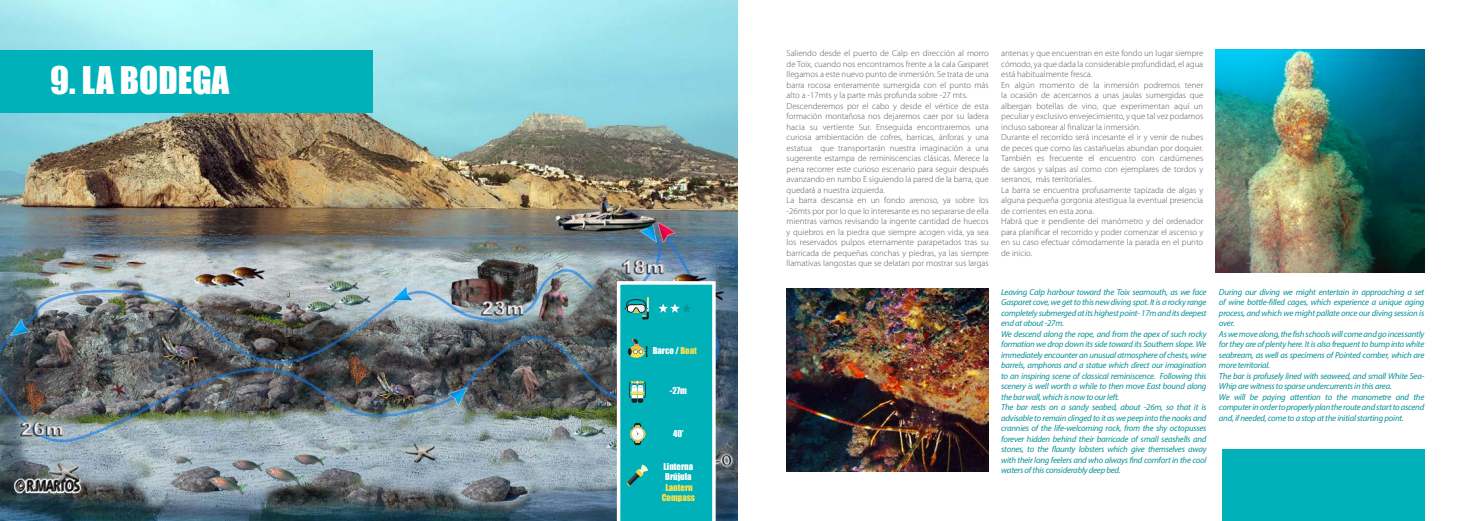
<style>
.page{position:relative;width:1474px;height:521px;background:#fff}
.page>*{position:absolute;margin:0;border:0;box-sizing:border-box;transform-origin:0 0}
.t1{font:35px "Impact";color:#fff}
.t2{font:300 8.75px/10.5px "Myriad Pro";color:#575756}
.t3{font:italic 8.75px/10.5px "Myriad Pro";letter-spacing:-.025em;color:#099297}
.t4{font:8.75px/10.5px "Impact";color:#fff}
.t5{font:8.75px/10.5px "Impact";color:#fae04d;text-align:center}
.s1{color:#fae04d}
</style>
<div class="page">
<img style="left:0;top:0;width:737px;height:521px">
<div style="left:0;top:50px;width:372px;height:62px;background:#00b1b9"></div>
<svg style="left:615px;top:279px;width:102px;height:242px;background:#11adb2"></svg>
<img style="left:1215px;top:50px;width:209px;height:223px">
<div style="left:1222px;top:449px;width:202px;height:72px;background:#00b1b9"></div>
<img style="left:786px;top:289px;width:202px;height:182px">
<h1 class="t1" style="left:50px;top:53px;width:181px">9. LA BODEGA</h1>
<p class="t4" style="left:652px;top:345px;width:46px">Barco / <span class="s1">Boat</span></p>
<p class="t4" style="left:670px;top:385px;width:19px">-27m</p>
<p class="t4" style="left:673px;top:428px;width:12px">40’</p>
<p class="t4" style="left:663px;top:461px;width:31px">Linterna<br>Brújula</p>
<p class="t5" style="left:661px;top:482px;width:35px">Lantern<br>Compass</p>
<p class="t2" style="left:786px;top:48px;width:204px">Saliendo desde el puerto de Calp en dirección al morro de Toix, cuando nos encontramos frente a la cala Gasparet llegamos a este nuevo punto de inmersión. Se trata de una barra rocosa enteramente sumergida con el punto más alto a -17mts y la parte más profunda sobre -27 mts.<br>Descenderemos por el cabo y desde el vértice de esta formación montañosa nos dejaremos caer por su ladera hacia su vertiente Sur. Enseguida encontraremos una curiosa ambientación de cofres, barricas, ánforas y una estatua que transportarán nuestra imaginación a una sugerente estampa de reminiscencias clásicas. Merece la pena recorrer este curioso escenario para seguir después avanzando en rumbo E siguiendo la pared de la barra, que quedará a nuestra izquierda.<br>La barra descansa en un fondo arenoso, ya sobre los -26mts por por lo que lo interesante es no separarse de ella mientras vamos revisando la ingente cantidad de huecos y quiebros en la piedra que siempre acogen vida, ya sea los reservados pulpos eternamente parapetados tras su barricada de pequeñas conchas y piedras, ya las siempre llamativas langostas que se delatan por mostrar sus largas</p>
<p class="t2" style="left:1001px;top:48px;width:204px">antenas y que encuentran en este fondo un lugar siempre cómodo, ya que dada la considerable profundidad, el agua está habitualmente fresca.<br>En algún momento de la inmersión podremos tener la ocasión de acercarnos a unas jaulas sumergidas que albergan botellas de vino, que experimentan aquí un peculiar y exclusivo envejecimiento, y que tal vez podamos incluso saborear al finalizar la inmersión.<br>Durante el recorrido será incesante el ir y venir de nubes de peces que como las castañuelas abundan por doquier.<br>También es frecuente el encuentro con cardúmenes de sargos y salpas así como con ejemplares de tordos y serranos, más territoriales.<br>La barra se encuentra profusamente tapizada de algas y alguna pequeña gorgonia atestigua la eventual presencia de corrientes en esta zona.<br>Habrá que ir pendiente del manómetro y del ordenador para planificar el recorrido y poder comenzar el ascenso y en su caso efectuar cómodamente la parada en el punto de inicio.</p>
<p class="t3" style="left:1001px;top:286px;width:207px">Leaving Calp harbour toward the Toix seamouth, as we face Gasparet cove, we get to this new diving spot. It is a rocky range completely submerged at its highest point- 17m and its deepest end at about -27m.<br>We descend along the rope, and from the apex of such rocky formation we drop down its side toward its Southern slope. We immediately encounter an unusual atmosphere of chests, wine barrels, amphoras and a statue which direct our imagination to an inspiring scene of classical reminiscence. Following this scenery is well worth a while to then move East bound along the bar wall, which is now to our left.<br>The bar rests on a sandy seabed, about -26m, so that it is advisable to remain clinged to it as we peep into the nooks and crannies of the life-welcoming rock, from the shy octopusses forever hidden behind their barricade of small seashells and stones, to the flaunty lobsters which give themselves away with their long feelers and who always find comfort in the cool waters of this considerably deep bed.</p>
<p class="t3" style="left:1218px;top:286px;width:207px">During our diving we might entertain in approaching a set of wine bottle-filled cages, which experience a unique aging process, and which we might pallate once our diving session is over.<br>As we move along, the fish schools will come and go incessantly for they are of plenty here. It is also frequent to bump into white seabream, as well as specimens of Pointed comber, which are more territorial.<br>The bar is profusely lined with seaweed, and small White Sea-Whip are witness to sparse undercurrents in this area.<br>We will be paying attention to the manometre and the computer in order to properly plan the route and start to ascend and, if needed, come to a stop at the initial starting point.</p>
</div>
